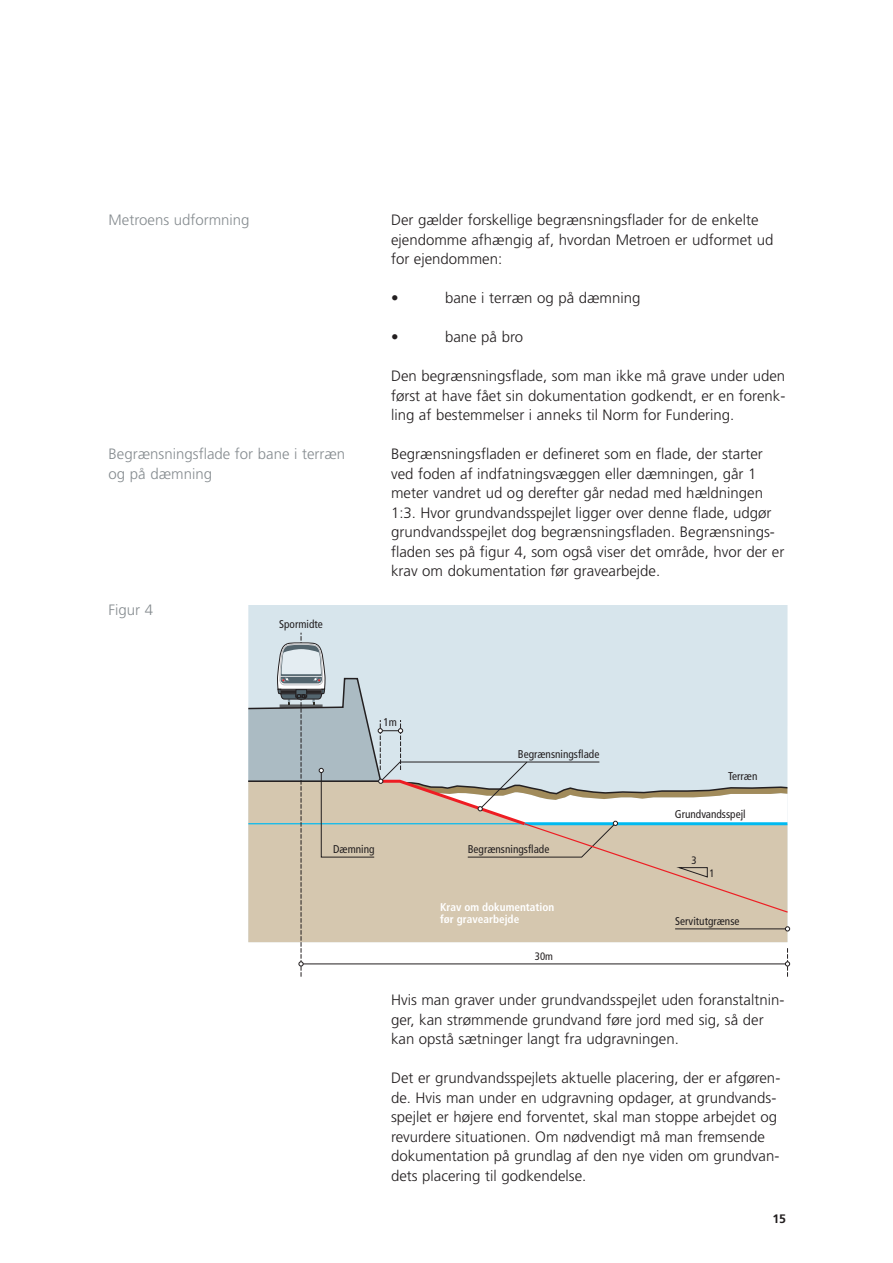
<style>
.page{position:relative;width:893px;height:1263px;background:#fff}
.page>*{position:absolute;margin:0;border:0;box-sizing:border-box;transform-origin:0 0}
.t1{font:300 15px/19.5px "Frutiger";color:#231f20}
.t2{font:300 15px/19.5px "Frutiger";color:#868c90}
.t3{font:700 12.3px "Frutiger";color:#231f20}
.t4{font:condensed 11.25px "Frutiger";color:#231f20}
.t5{font:700 condensed 11.25px/12px "Frutiger";color:#fff}
.t6{font:condensed 10.8px "Frutiger";color:#231f20}
</style>
<div class="page">
<svg style="left:248px;top:605px;width:543px;height:372px;background:#d4d6d1"></svg>
<p class="t2" style="left:109px;top:211px;width:142px">Metroens udformning</p>
<p class="t2" style="left:109px;top:445px;width:238px">Begrænsningsflade for bane i terræn og på dæmning</p>
<p class="t2" style="left:109px;top:601px;width:46px">Figur 4</p>
<p class="t4" style="left:279px;top:620px;width:45px">Spormidte</p>
<p class="t1" style="left:391px;top:211px;width:384px">Der gælder forskellige begrænsningsflader for de enkelte ejendomme afhængig af, hvordan Metroen er udformet ud for ejendommen:</p>
<p class="t1" style="left:391px;top:289px;width:9px">•</p>
<p class="t1" style="left:445px;top:289px;width:197px">bane i terræn og på dæmning</p>
<p class="t1" style="left:391px;top:328px;width:9px">•</p>
<p class="t1" style="left:445px;top:328px;width:80px">bane på bro</p>
<p class="t1" style="left:391px;top:367px;width:396px;text-align:justify">Den begrænsningsflade, som man ikke må grave under uden først at have fået sin dokumentation godkendt, er en forenk&shy;ling af bestemmelser i anneks til Norm for Fundering.</p>
<p class="t1" style="left:391px;top:445px;width:395px">Begrænsningsfladen er defineret som en flade, der starter ved foden af indfatningsvæggen eller dæmningen, går 1 meter vandret ud og derefter går nedad med hældningen 1:3. Hvor grundvandsspejlet ligger over denne flade, udgør grundvandsspejlet dog begrænsningsfladen. Begrænsnings&shy;fladen ses på figur 4, som også viser det område, hvor der er krav om dokumentation før gravearbejde.</p>
<p class="t4" style="left:383px;top:718px;width:15px">1m</p>
<p class="t4" style="left:333px;top:844px;width:43px">Dæmning</p>
<p class="t4" style="left:518px;top:749px;width:83px">Begrænsningsflade</p>
<p class="t4" style="left:468px;top:844px;width:83px">Begrænsningsflade</p>
<p class="t5" style="left:440px;top:902px;width:116px">Krav om dokumentation før gravearbejde</p>
<p class="t6" style="left:535px;top:951px;width:20px">30m</p>
<p class="t4" style="left:728px;top:771px;width:31px">Terræn</p>
<p class="t4" style="left:675px;top:809px;width:72px">Grundvandsspejl</p>
<p class="t6" style="left:691px;top:856px;width:7px">3</p>
<p class="t6" style="left:710px;top:869px;width:7px">1</p>
<p class="t4" style="left:675px;top:916px;width:66px">Servitutgrænse</p>
<p class="t1" style="left:391px;top:991px;width:395px">Hvis man graver under grundvandsspejlet uden foranstaltnin&shy;ger, kan strømmende grundvand føre jord med sig, så der kan opstå sætninger langt fra udgravningen.</p>
<p class="t1" style="left:391px;top:1069px;width:391px">Det er grundvandsspejlets aktuelle placering, der er afgøren&shy;de. Hvis man under en udgravning opdager, at grundvands&shy;spejlet er højere end forventet, skal man stoppe arbejdet og revurdere situationen. Om nødvendigt må man fremsende dokumentation på grundlag af den nye viden om grundvan&shy;dets placering til godkendelse.</p>
<p class="t3" style="left:772px;top:1214px;width:15px">15</p>
</div>
